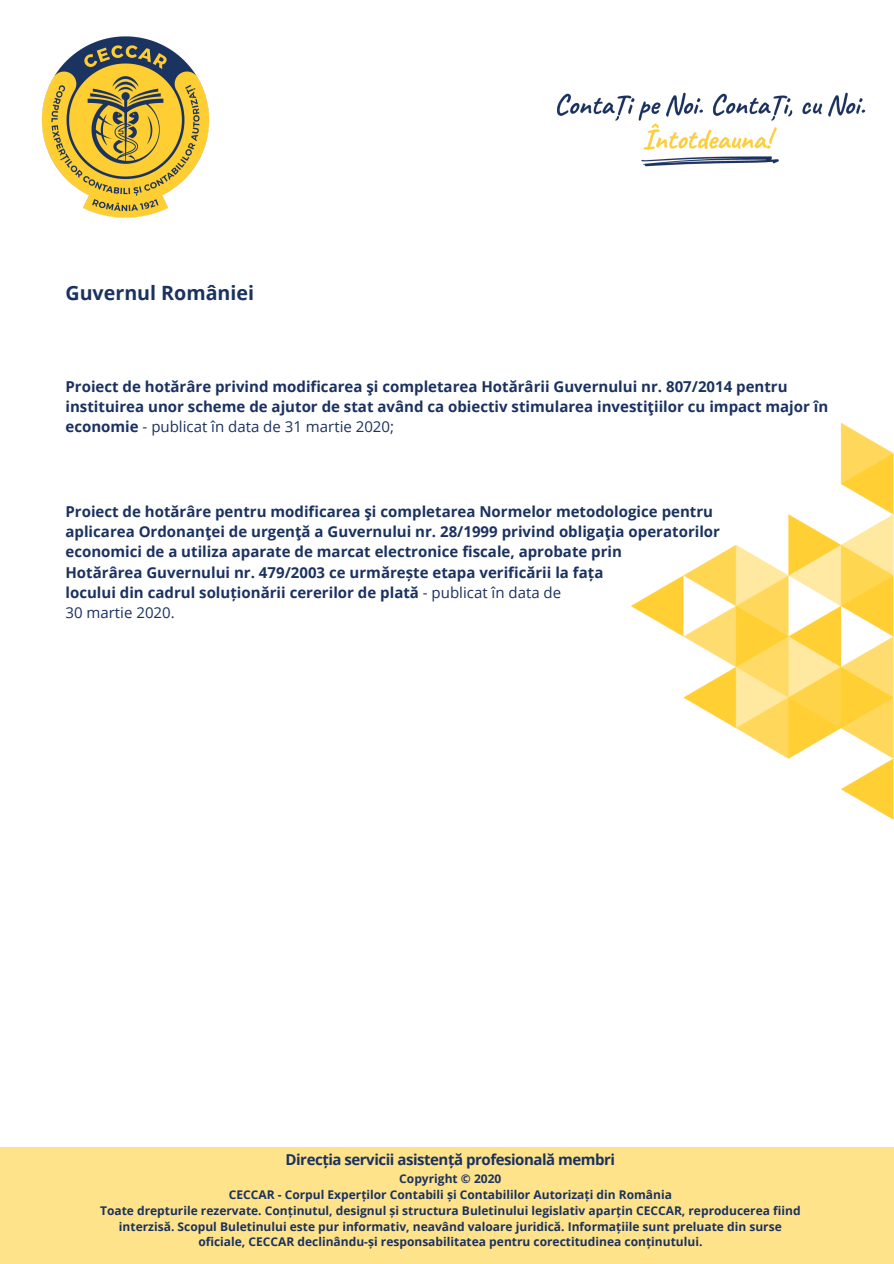
<style>
.page{position:relative;width:894px;height:1264px;background:#fff}
.page>*{position:absolute;margin:0;border:0;box-sizing:border-box;transform-origin:0 0}
.t1{font:700 19.65px "Open Sans";color:#1b3260}
.t2{font:700 15px/20.2px "Open Sans";color:#1b3260}
.t3{font:700 15px "Open Sans";letter-spacing:-.03em;color:#1b3260}
.t4{font:700 12px/15.8px "Open Sans";color:#1b3260;text-align:center}
.s1{font-weight:400}
</style>
<div class="page">
<img style="left:41px;top:37px;width:168px;height:180px">
<img style="left:557px;top:92px;width:309px;height:75px">
<div style="left:0;top:1146px;width:893px;height:117px;background:#ffe38a"></div>
<img style="left:631px;top:423px;width:262px;height:396px">
<h1 class="t1" style="left:65px;top:279px;width:190px">Guvernul României</h1>
<p class="t2" style="left:65px;top:376px;width:764px">Proiect de hotărâre privind modificarea şi completarea Hotărârii Guvernului nr. 807/2014 pentru instituirea unor scheme de ajutor de stat având ca obiectiv stimularea investiţiilor cu impact major în economie <span class="s1">- publicat în data de 31 martie 2020;</span></p>
<p class="t2" style="left:65px;top:501px;width:656px">Proiect de hotărâre pentru modificarea şi completarea Normelor metodologice pentru aplicarea Ordonanţei de urgenţă a Guvernului nr. 28/1999 privind obligaţia operatorilor economici de a utiliza aparate de marcat electronice fiscale, aprobate prin<br>Hotărârea Guvernului nr. 479/2003 ce urmărește etapa verificării la fața<br>locului din cadrul soluționării cererilor de plată <span class="s1">- publicat în data de<br>30 martie 2020.</span></p>
<p class="t3" style="left:285px;top:1149px;width:331px">Direcția servicii asistență profesională membri</p>
<p class="t4" style="left:100px;top:1170px;width:702px">Copyright © 2020<br>CECCAR - Corpul Experților Contabili și Contabililor Autorizați din România<br>Toate drepturile rezervate. Conținutul, designul și structura Buletinului legislativ aparțin CECCAR, reproducerea fiind interzisă. Scopul Buletinului este pur informativ, neavând valoare juridică. Informațiile sunt preluate din surse oficiale, CECCAR declinându-și responsabilitatea pentru corectitudinea conținutului.</p>
</div>
